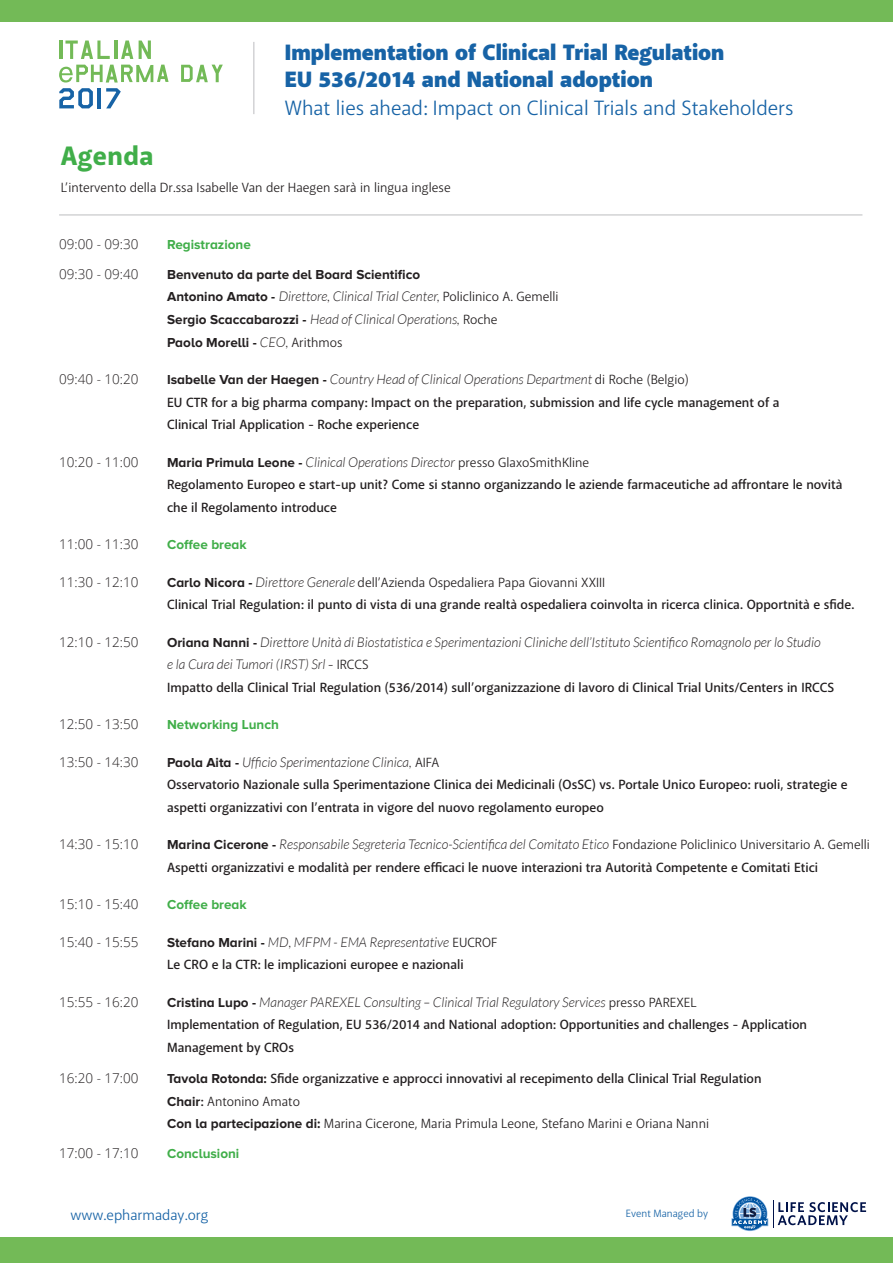
<style>
.page{position:relative;width:893px;height:1263px;background:#fff}
.page>*{position:absolute;margin:0;border:0;box-sizing:border-box;transform-origin:0 0}
.t1{font:800 27px "Akagi";letter-spacing:.02em;color:#40ae49}
.t2{font:900 22.5px "Akagi";color:#1763a6}
.t3{font:21px "Akagi";color:#1763a6}
.t4{font:15px "Akagi";color:#1763a6}
.t5{font:600 13.5px/22.5px "Akagi";color:#231f20}
.t6{font:italic 300 13.5px "Lato";color:#231f20}
.t7{font:13.5px "Akagi";color:#231f20}
.t8{font:300 13.5px "Open Sans";color:#231f20}
.t9{font:700 13.5px "Proxima Nova A";color:#40ae49}
.t10{font:700 13.5px "Proxima Nova A";color:#231f20}
.t11{font:10.65px "Akagi";color:#1763a6}
.s1{font-family:"Proxima Nova A";font-weight:700;font-style:normal}
.s2{font-family:"Akagi";font-weight:400;font-style:normal}
.s3{font-family:"Lato";font-weight:300;font-style:italic}
.s4{font-family:"Akagi";font-weight:400}
.s5{font-family:"Proxima Nova A";font-weight:700}
.s6{font-weight:400}
</style>
<div class="page">
<hr style="left:59px;top:215px;width:803px;height:1px;background:#bcbdc0">
<hr style="left:253px;top:42px;width:1px;height:72px;background:#bcbdc0">
<svg style="left:731px;top:1196px;width:135px;height:35px"></svg>
<div style="left:0;top:1237px;width:893px;height:26px;background:#73ba57"></div>
<svg style="left:181px;top:65px;width:42px;height:17px"></svg>
<svg style="left:59px;top:65px;width:110px;height:43px"></svg>
<hr style="left:59px;top:41px;width:3px;height:18px;background:#73ba57">
<svg style="left:65px;top:41px;width:45px;height:18px"></svg>
<hr style="left:114px;top:41px;width:3px;height:18px;background:#73ba57">
<svg style="left:121px;top:41px;width:12px;height:18px"></svg>
<svg style="left:139px;top:41px;width:12px;height:18px"></svg>
<div style="left:0;top:0;width:893px;height:21px;background:#73ba57"></div>
<p class="t2" style="left:285px;top:38px;width:441px">Implementation of Clinical Trial Regulation</p>
<p class="t2" style="left:285px;top:65px;width:370px">EU 536/2014 and National adoption</p>
<p class="t3" style="left:285px;top:95px;width:510px">What lies ahead: Impact on Clinical Trials and Stakeholders</p>
<p class="t1" style="left:61px;top:139px;width:94px">Agenda</p>
<p class="t7" style="left:61px;top:179px;width:391px">L’intervento della Dr.ssa Isabelle Van der Haegen sarà in lingua inglese</p>
<p class="t8" style="left:59px;top:235px;width:81px">09:00 - 09:30</p>
<p class="t9" style="left:167px;top:237px;width:85px">Registrazione</p>
<p class="t8" style="left:59px;top:265px;width:81px">09:30 - 09:40</p>
<p class="t10" style="left:167px;top:267px;width:255px">Benvenuto da parte del Board Scientifico</p>
<p class="t6" style="left:167px;top:289px;width:393px"><span class="s1">Antonino Amato -</span> Direttore, Clinical Trial Center, <span class="s2">Policlinico A. Gemelli</span></p>
<p class="t6" style="left:167px;top:312px;width:332px"><span class="s1">Sergio Scaccabarozzi -</span> Head of Clinical Operations, <span class="s2">Roche</span></p>
<p class="t10" style="left:167px;top:334px;width:177px">Paolo Morelli - <span class="s3">CEO,</span> <span class="s4">Arithmos</span></p>
<p class="t8" style="left:59px;top:370px;width:81px">09:40 - 10:20</p>
<p class="t6" style="left:167px;top:372px;width:523px"><span class="s1">Isabelle Van der Haegen -</span> Country Head of Clinical Operations Department <span class="s2">di Roche (Belgio)</span></p>
<p class="t5" style="left:167px;top:391px;width:614px">EU CTR for a big pharma company: Impact on the preparation, submission and life cycle management of a</p>
<p class="t5" style="left:167px;top:413px;width:254px">Clinical Trial Application - Roche experience</p>
<p class="t8" style="left:59px;top:452px;width:81px">10:20 - 11:00</p>
<p class="t6" style="left:167px;top:454px;width:424px"><span class="s1">Maria Primula Leone -</span> Clinical Operations Director <span class="s2">presso GlaxoSmithKline</span></p>
<p class="t5" style="left:167px;top:473px;width:677px">Regolamento Europeo e start-up unit? Come si stanno organizzando le aziende farmaceutiche ad affrontare le novità</p>
<p class="t5" style="left:167px;top:496px;width:171px">che il Regolamento introduce</p>
<p class="t8" style="left:59px;top:535px;width:81px">11:00 - 11:30</p>
<p class="t9" style="left:167px;top:537px;width:81px">Coffee break</p>
<p class="t8" style="left:59px;top:572px;width:81px">11:30 - 12:10</p>
<p class="t7" style="left:167px;top:574px;width:440px"><span class="s5">Carlo Nicora -</span> <span class="s3">Direttore Generale</span> dell’Azienda Ospedaliera Papa Giovanni XXIII</p>
<p class="t5" style="left:167px;top:593px;width:689px">Clinical Trial Regulation: il punto di vista di una grande realtà ospedaliera coinvolta in ricerca clinica. Opportnità e sfide.</p>
<p class="t8" style="left:59px;top:632px;width:81px">12:10 - 12:50</p>
<p class="t6" style="left:167px;top:634px;width:655px"><span class="s1">Oriana Nanni -</span> Direttore Unità di Biostatistica e Sperimentazioni Cliniche dell’Istituto Scientifico Romagnolo per lo Studio</p>
<p class="t6" style="left:167px;top:657px;width:203px">e la Cura dei Tumori (IRST) Srl <span class="s2">- IRCCS</span></p>
<p class="t5" style="left:167px;top:676px;width:668px">Impatto della Clinical Trial Regulation (536/2014) sull’organizzazione di lavoro di Clinical Trial Units/Centers in IRCCS</p>
<p class="t8" style="left:59px;top:715px;width:81px">12:50 - 13:50</p>
<p class="t9" style="left:167px;top:717px;width:113px">Networking Lunch</p>
<p class="t8" style="left:59px;top:752px;width:81px">13:50 - 14:30</p>
<p class="t6" style="left:167px;top:754px;width:274px"><span class="s1">Paola Aita -</span> Ufficio Sperimentazione Clinica, <span class="s2">AIFA</span></p>
<p class="t5" style="left:167px;top:773px;width:682px">Osservatorio Nazionale sulla Sperimentazione Clinica dei Medicinali (OsSC) vs. Portale Unico Europeo: ruoli, strategie e aspetti organizzativi con l’entrata in vigore del nuovo regolamento europeo</p>
<p class="t8" style="left:59px;top:835px;width:81px">14:30 - 15:10</p>
<p class="t6" style="left:167px;top:837px;width:704px"><span class="s1">Marina Cicerone -</span> Responsabile Segreteria Tecnico-Scientifica del Comitato Etico <span class="s2">Fondazione Policlinico Universitario A. Gemelli</span></p>
<p class="t5" style="left:167px;top:856px;width:652px">Aspetti organizzativi e modalità per rendere efficaci le nuove interazioni tra Autorità Competente e Comitati Etici</p>
<p class="t8" style="left:59px;top:895px;width:81px">15:10 - 15:40</p>
<p class="t9" style="left:167px;top:897px;width:81px">Coffee break</p>
<p class="t8" style="left:59px;top:932px;width:81px">15:40 - 15:55</p>
<p class="t6" style="left:167px;top:934px;width:332px"><span class="s1">Stefano Marini -</span> MD, MFPM - EMA Representative <span class="s2">EUCROF</span></p>
<p class="t5" style="left:167px;top:953px;width:298px">Le CRO e la CTR: le implicazioni europee e nazionali</p>
<p class="t8" style="left:59px;top:992px;width:81px">15:55 - 16:20</p>
<p class="t6" style="left:167px;top:994px;width:531px"><span class="s1">Cristina Lupo -</span> Manager PAREXEL Consulting – Clinical Trial Regulatory Services <span class="s2">presso PAREXEL</span></p>
<p class="t5" style="left:167px;top:1013px;width:641px">Implementation of Regulation, EU 536/2014 and National adoption: Opportunities and challenges - Application</p>
<p class="t5" style="left:167px;top:1036px;width:128px">Management by CROs</p>
<p class="t8" style="left:59px;top:1069px;width:81px">16:20 - 17:00</p>
<p class="t5" style="left:167px;top:1067px;width:596px"><span class="s5">Tavola Rotonda:</span> Sfide organizzative e approcci innovativi al recepimento della Clinical Trial Regulation<br><span class="s5">Chair</span>: <span class="s6">Antonino Amato</span></p>
<p class="t7" style="left:167px;top:1115px;width:543px"><span class="s5">Con la partecipazione di:</span> Marina Cicerone, Maria Primula Leone, Stefano Marini e Oriana Nanni</p>
<p class="t8" style="left:59px;top:1144px;width:81px">17:00 - 17:10</p>
<p class="t9" style="left:167px;top:1146px;width:74px">Conclusioni</p>
<p class="t4" style="left:70px;top:1206px;width:140px">www.epharmaday.org</p>
<p class="t11" style="left:626px;top:1207px;width:84px">Event Managed by</p>
</div>
